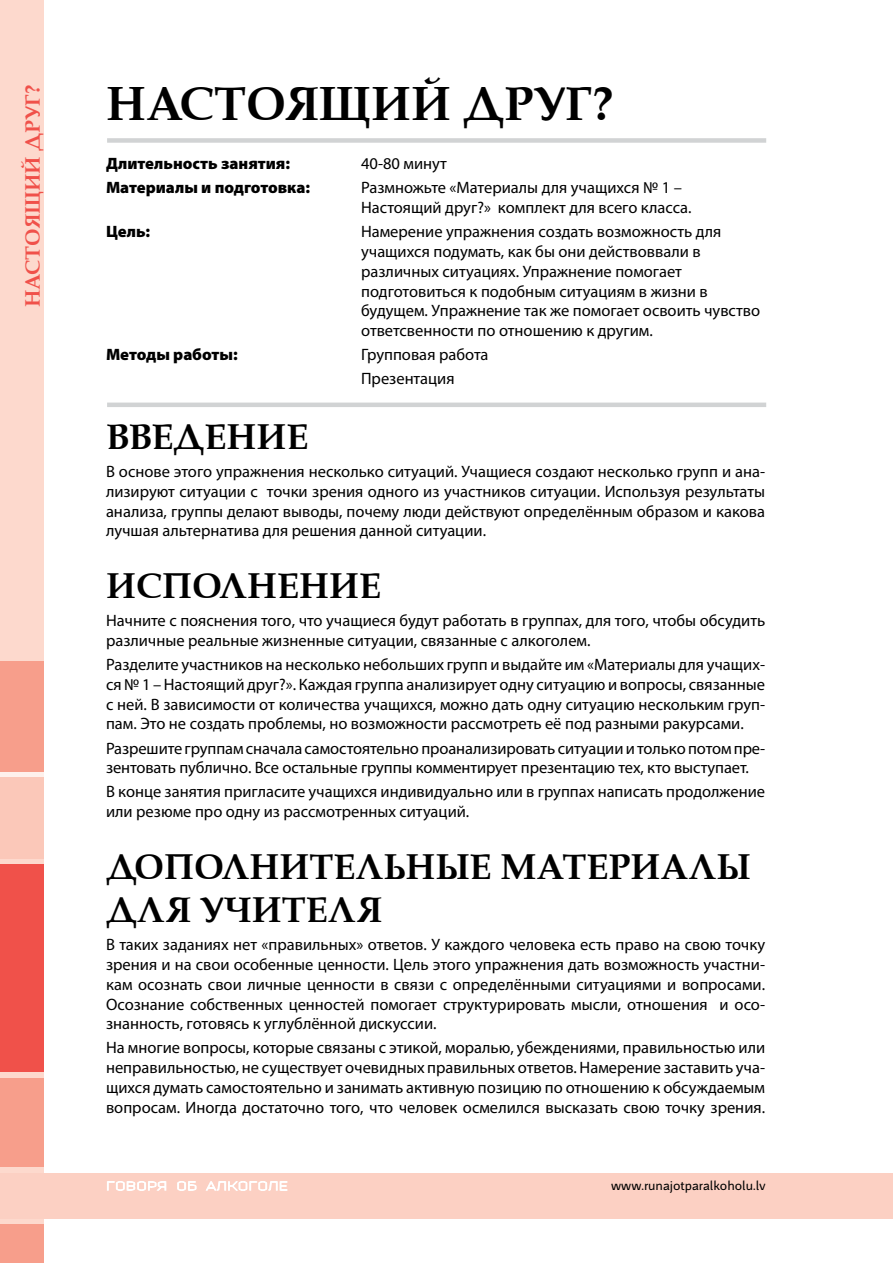
<style>
.page{position:relative;width:893px;height:1263px;background:#fff}
.page>*{position:absolute;margin:0;border:0;box-sizing:border-box;transform-origin:0 0}
.t1{font:700 48px "Palladio Eurasian";color:#000}
.t2{font:700 36px/43.2px "Palladio Eurasian";color:#000}
.t3{font:700 21px "Palladio Eurasian";color:#f0514a}
.t4{font:16.5px/19.8px "Myriad Pro";color:#000}
.t5{font:900 16.5px "Myriad Pro";color:#000}
.t6{font:13.5px "Mr Jones LV";color:#000}
</style>
<div class="page">
<div style="left:0;top:0;width:44px;height:1263px;background:#fdd9cd"></div>
<div style="left:0;top:1173px;width:893px;height:45px;background:#fcd0c3"></div>
<div style="left:0;top:740px;width:44px;height:63px;background:#fef1ec"></div>
<div style="left:0;top:864px;width:44px;height:208px;background:#f0514a"></div>
<div style="left:0;top:777px;width:44px;height:82px;background:#fbc8b9"></div>
<div style="left:0;top:661px;width:44px;height:111px;background:#f79e8b"></div>
<div style="left:0;top:1078px;width:44px;height:89px;background:#f79e8b"></div>
<div style="left:0;top:1224px;width:44px;height:39px;background:#f79e8b"></div>
<svg style="left:107px;top:1181px;width:59px;height:10px"></svg>
<svg style="left:177px;top:1181px;width:20px;height:10px"></svg>
<svg style="left:206px;top:1181px;width:81px;height:10px"></svg>
<div style="left:107px;top:138px;width:659px;height:5px;background:#d1d3d4"></div>
<hr style="left:107px;top:403px;width:659px;height:4px;background:#d1d3d4">
<p class="t3" style="left:21px;top:307px;width:224px;rotate:-90deg">НАСТОЯЩИЙ ДРУГ?</p>
<h1 class="t1" style="left:106px;top:76px;width:509px">НАСТОЯЩИЙ ДРУГ?</h1>
<p class="t5" style="left:106px;top:154px;width:186px">Длительность занятия:</p>
<p class="t4" style="left:361px;top:153px;width:87px">40-80 минут</p>
<p class="t5" style="left:106px;top:178px;width:206px">Материалы и подготовка:</p>
<p class="t4" style="left:361px;top:178px;width:332px">Размножьте «Материалы для учащихся № 1 –<br>Настоящий друг?» комплект для всего класса.</p>
<p class="t5" style="left:106px;top:222px;width:46px">Цель:</p>
<p class="t4" style="left:361px;top:221px;width:401px">Намерение упражнения создать возможность для учащихся подумать, как бы они действоввали в различных ситуациях. Упражнение помогает подготовиться к подобным ситуациям в жизни в будущем. Упражнение так же помогает освоить чувство ответсвенности по отношению к другим.</p>
<p class="t5" style="left:106px;top:345px;width:133px">Методы работы:</p>
<p class="t4" style="left:361px;top:342px;width:129px;line-height:24px">Групповая работа<br>Презентация</p>
<h2 class="t2" style="left:106px;top:415px;width:204px">ВВЕДЕНИЕ</h2>
<p class="t4" style="left:106px;top:461px;width:661px;text-align:justify">В основе этого упражнения несколько ситуаций. Учащиеся создают несколько групп и ана&shy;лизируют ситуации с точки зрения одного из участников ситуации. Используя результаты анализа, группы делают выводы, почему люди действуют определённым образом и какова лучшая альтернатива для решения данной ситуации.</p>
<h2 class="t2" style="left:106px;top:564px;width:277px">ИСПОЛНЕНИЕ</h2>
<p class="t4" style="left:106px;top:610px;width:661px">Начните с пояснения того, что учащиеся будут работать в группах, для того, чтобы обсудить различные реальные жизненные ситуации, связанные с алкоголем.</p>
<p class="t4" style="left:106px;top:654px;width:661px;text-align:justify">Разделите участников на несколько небольших групп и выдайте им «Материалы для учащих&shy;ся № 1 – Настоящий друг?». Каждая группа анализирует одну ситуацию и вопросы, связанные с ней. В зависимости от количества учащихся, можно дать одну ситуацию нескольким груп&shy;пам. Это не создать проблемы, но возможности рассмотреть её под разными ракурсами.</p>
<p class="t4" style="left:106px;top:738px;width:661px">Разрешите группам сначала самостоятельно проанализировать ситуации и только потом пре&shy;зентовать публично. Все остальные группы комментирует презентацию тех, кто выступает.</p>
<p class="t4" style="left:106px;top:782px;width:661px">В конце занятия пригласите учащихся индивидуально или в группах написать продолжение или резюме про одну из рассмотренных ситуаций.</p>
<h2 class="t2" style="left:106px;top:845px;width:646px">ДОПОЛНИТЕЛЬНЫЕ МАТЕРИАЛЫ<br>ДЛЯ УЧИТЕЛЯ</h2>
<p class="t4" style="left:106px;top:934px;width:661px;text-align:justify">В таких заданиях нет «правильных» ответов. У каждого человека есть право на свою точку зрения и на свои особенные ценности. Цель этого упражнения дать возможность участни&shy;кам осознать свои личные ценности в связи с определёнными ситуациями и вопросами.<br>Осознание собственных ценностей помогает структурировать мысли, отношения и осо&shy;знанность, готовясь к углублённой дискуссии.</p>
<p class="t4" style="left:106px;top:1038px;width:661px;text-align:justify">На многие вопросы, которые связаны с этикой, моралью, убеждениями, правильностью или неправильностью, не существует очевидных правильных ответов. Намерение заставить уча&shy;щихся думать самостоятельно и занимать активную позицию по отношению к обсуждаемым вопросам. Иногда достаточно того, что человек осмелился высказать свою точку зрения.</p>
<p class="t6" style="left:611px;top:1178px;width:156px">www.runajotparalkoholu.lv</p>
</div>
